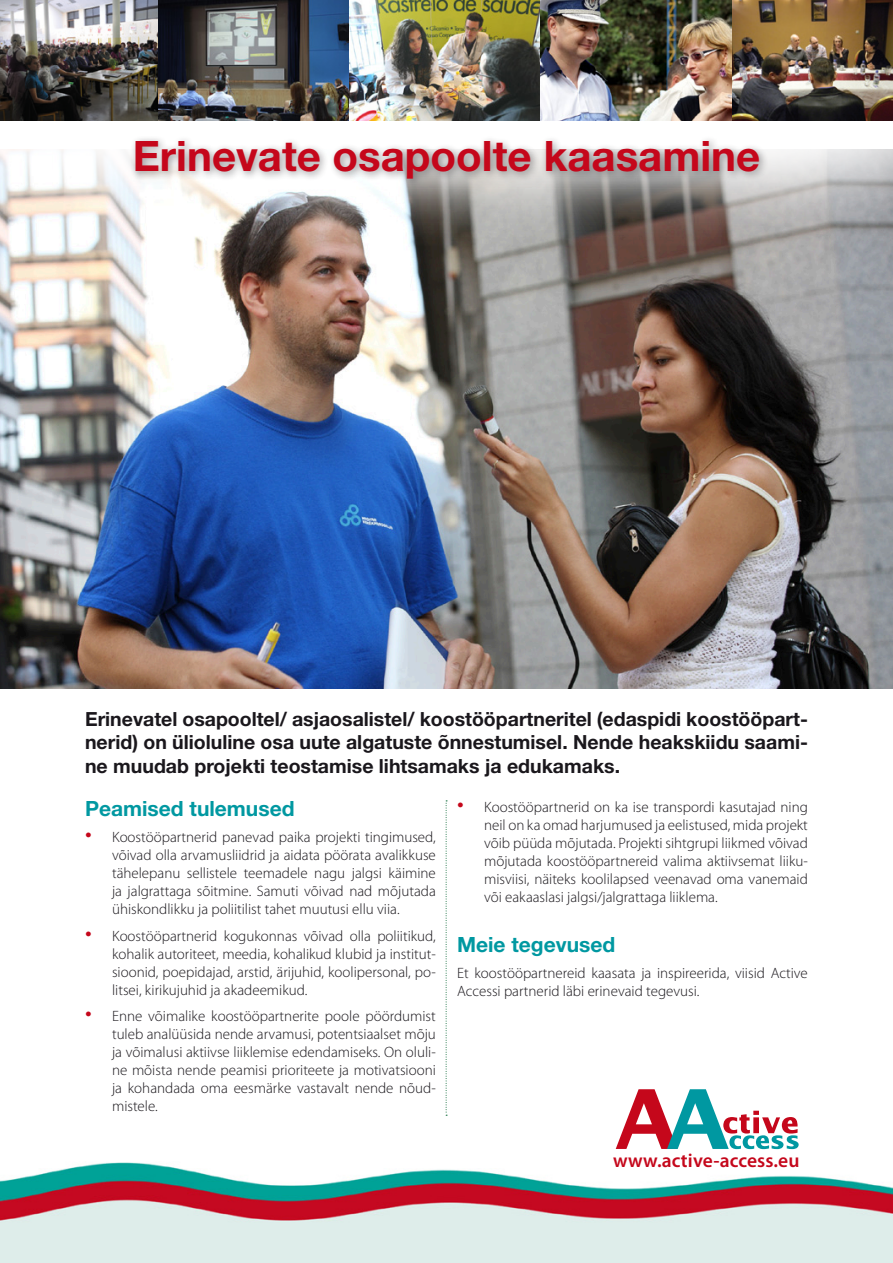
<style>
.page{position:relative;width:893px;height:1263px;background:#fff}
.page>*{position:absolute;margin:0;border:0;box-sizing:border-box;transform-origin:0 0}
.t1{font:700 42px "Helvetica Neue LT Pro";color:#c5071b}
.head_green{font:700 21px "Helvetica Neue LT Pro";color:#0098a1}
.t2{font:700 19.5px/23.4px "Helvetica Neue LT Pro";color:#1a171c;text-align:justify}
.Headline{font:600 19.5px "Myriad Pro";letter-spacing:.005em;color:#c5071b}
.bulletpoints{font:300 15px/18px "Myriad Pro";color:#1a171c;text-align:justify}
.copytext{font:300 15px/18px "Myriad Pro";color:#1a171c}
.s1{font-size:27px;color:#c5071b}
</style>
<div class="page">
<img style="left:0;top:149px;width:893px;height:539px">
<img style="left:0;top:1148px;width:893px;height:115px">
<div style="left:130px;top:135px;width:639px;height:54px;background:#1a171c;opacity:.45"></div>
<svg style="left:446px;top:800px;width:1px;height:316px"></svg>
<svg style="left:616px;top:1089px;width:183px;height:60px"></svg>
<img style="left:0;top:0;width:893px;height:120px">
<p class="t1" style="left:133px;top:130px;width:629px">Erinevate osapoolte kaasamine</p>
<p class="t2" style="left:85px;top:707px;width:724px">Erinevatel osapooltel/ asjaosalistel/ koostööpartneritel (edaspidi koostööpart&shy;nerid) on ülioluline osa uute algatuste õnnestumisel. Nende heakskiidu saami&shy;ne muudab projekti teostamise lihtsamaks ja edukamaks.</p>
<p class="head_green" style="left:85px;top:795px;width:211px">Peamised tulemused</p>
<p class="bulletpoints" style="left:112px;top:828px;width:325px;text-indent:-27px"><span class="s1">•</span> Koostööpartnerid panevad paika projekti tingimused, võivad olla arvamusliidrid ja aidata pöörata avalikkuse tähelepanu sellistele teemadele nagu jalgsi käimine ja jalgrattaga sõitmine. Samuti võivad nad mõjutada ühiskondlikku ja poliitilist tahet muutusi ellu viia.</p>
<p class="bulletpoints" style="left:112px;top:927px;width:325px;text-indent:-27px"><span class="s1">•</span> Koostööpartnerid kogukonnas võivad olla poliitikud, kohalik autoriteet, meedia, kohalikud klubid ja institut&shy;sioonid, poepidajad, arstid, ärijuhid, koolipersonal, po&shy;litsei, kirikujuhid ja akadeemikud.</p>
<p class="bulletpoints" style="left:112px;top:1007px;width:325px;text-indent:-27px"><span class="s1">•</span> Enne võimalike koostööpartnerite poole pöördumist tuleb analüüsida nende arvamusi, potentsiaalset mõju ja võimalusi aktiivse liiklemise edendamiseks. On oluli&shy;ne mõista nende peamisi prioriteete ja motivatsiooni ja kohandada oma eesmärke vastavalt nende nõud&shy;mistele.</p>
<p class="bulletpoints" style="left:484px;top:798px;width:325px;text-indent:-27px"><span class="s1">•</span> Koostööpartnerid on ka ise transpordi kasutajad ning neil on ka omad harjumused ja eelistused, mida projekt võib püüda mõjutada. Projekti sihtgrupi liikmed võivad mõjutada koostööpartnereid valima aktiivsemat liiku&shy;misviisi, näiteks koolilapsed veenavad oma vanemaid või eakaaslasi jalgsi/jalgrattaga liiklema.</p>
<p class="head_green" style="left:457px;top:931px;width:160px">Meie tegevused</p>
<p class="copytext" style="left:457px;top:964px;width:352px">Et koostööpartnereid kaasata ja inspireerida, viisid Active<br>Accessi partnerid läbi erinevaid tegevusi.</p>
<p class="Headline" style="left:613px;top:1148px;width:188px">www.active-access.eu</p>
</div>
